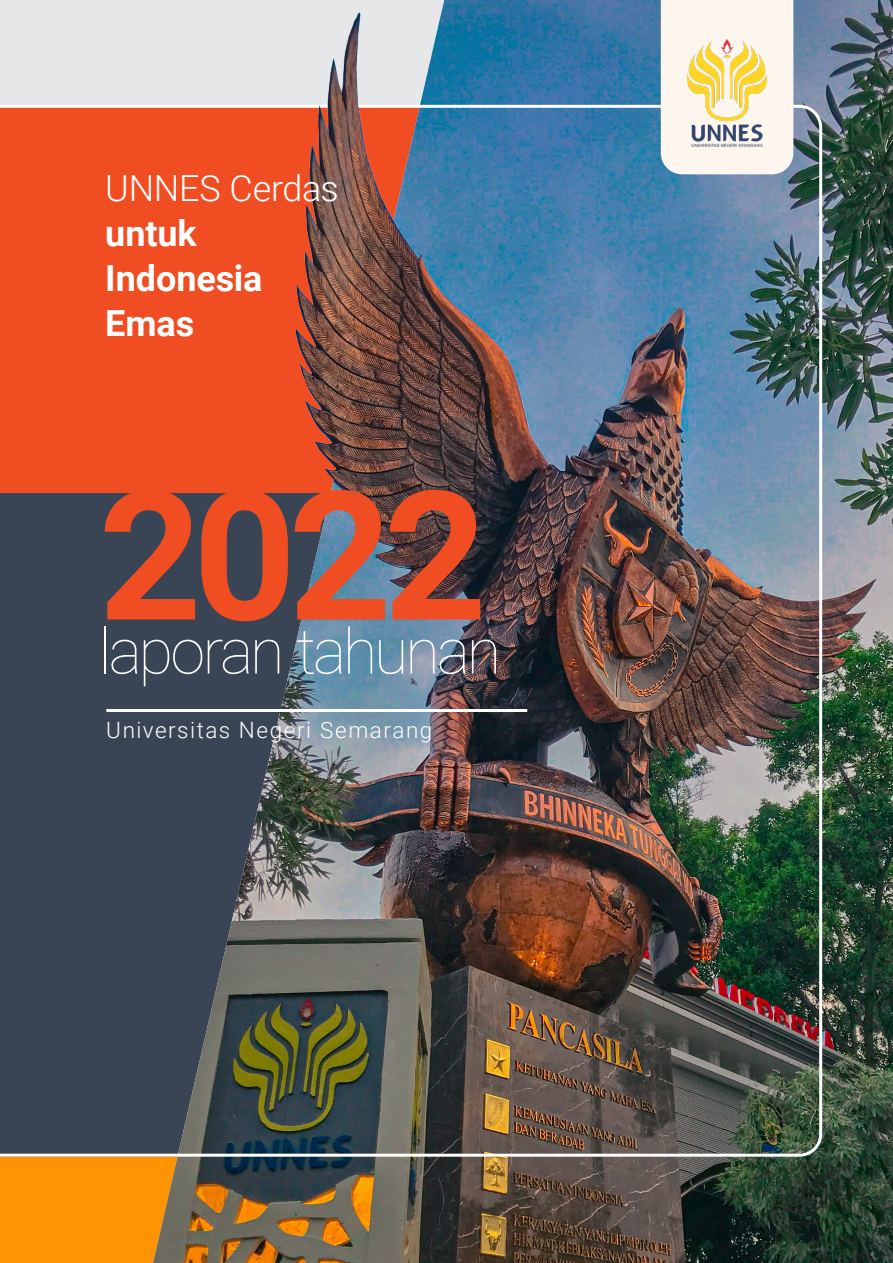
<style>
.page{position:relative;width:893px;height:1263px;background:#fff}
.page>*{position:absolute;margin:0;border:0;box-sizing:border-box;transform-origin:0 0}
.T1__120_100pt{font:700 180px "Roboto";color:#f04d22}
.T2_90{font:100 63px "Roboto";letter-spacing:-.05em;color:#fff}
._11_pt_BC_higlight{font:700 36px "Roboto";letter-spacing:-.005em;color:#fff}
._11_pt_BC_higlight-2{font:300 36px "Roboto";letter-spacing:-.01em;color:#fff}
.H2_Line_Center_above{font:300 22.5px "Roboto";letter-spacing:.07em;color:#fff}
</style>
<div class="page">
<div style="left:0;top:1052px;width:201px;height:211px;background:#ff9302"></div>
<img style="left:153px;top:0;width:740px;height:1263px">
<img style="left:0;top:103px;width:824px;height:1055px">
<img style="left:262px;top:0;width:330px;height:579px">
<div style="left:661px;top:0;width:132px;height:174px;background:#fdf6ee"></div>
<hr style="left:106px;top:709px;width:421px;height:3px;background:#fff">
<img style="left:687px;top:39px;width:80px;height:107px">
<p class="_11_pt_BC_higlight-2" style="left:105px;top:163px;width:235px">UNNES Cerdas</p>
<p class="_11_pt_BC_higlight" style="left:105px;top:208px;width:93px">untuk</p>
<p class="_11_pt_BC_higlight" style="left:105px;top:253px;width:159px">Indonesia</p>
<p class="_11_pt_BC_higlight" style="left:105px;top:298px;width:91px">Emas</p>
<p class="T1__120_100pt" style="left:99px;top:429px;width:390px">2022</p>
<p class="T2_90" style="left:99px;top:607px;width:404px">laporan tahunan</p>
<p class="H2_Line_Center_above" style="left:106px;top:714px;width:328px">Universitas Negeri Semarang</p>
</div>
